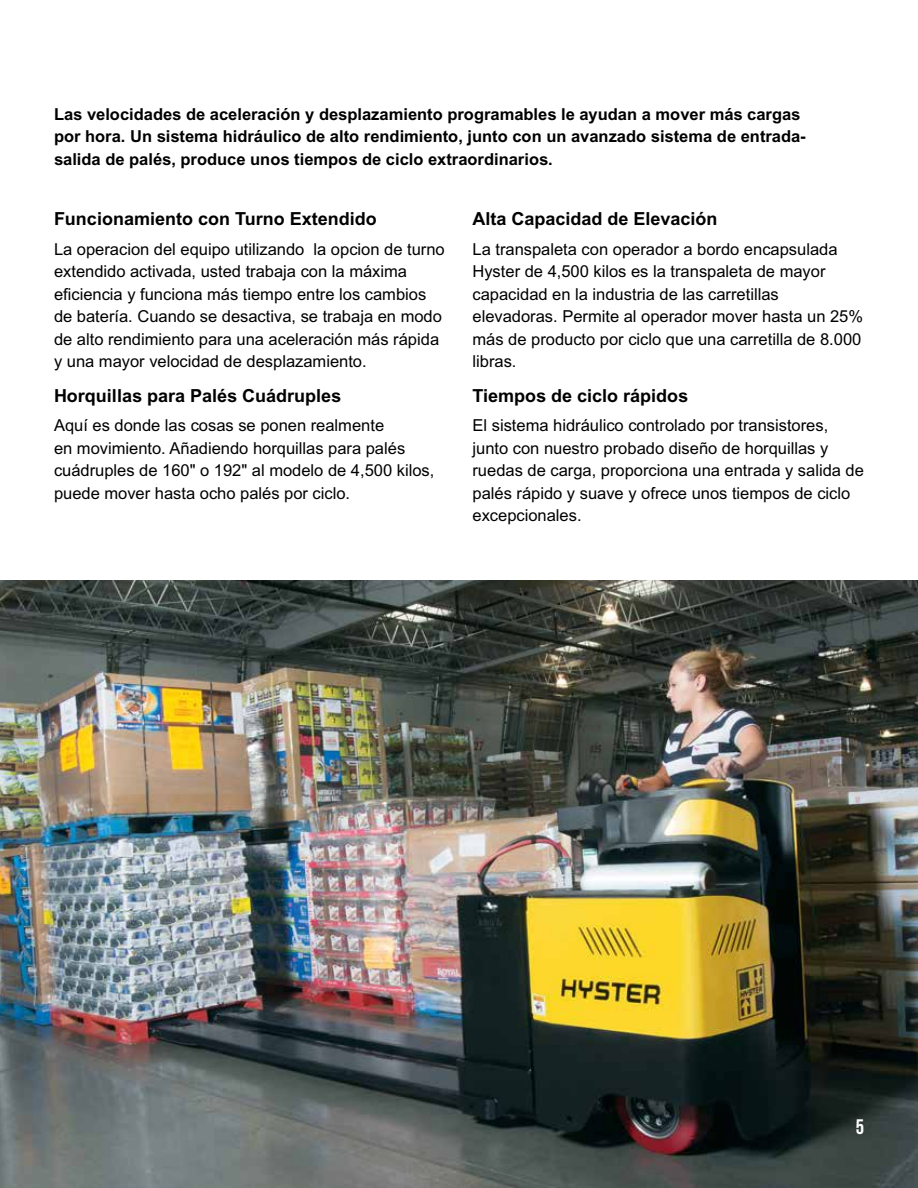
<style>
.page{position:relative;width:918px;height:1188px;background:#fff}
.page>*{position:absolute;margin:0;border:0;box-sizing:border-box;transform-origin:0 0}
.t1{font:21px "Bebas Neue";color:#fff}
.t2{font:700 18px "Arial MT Std";color:#000}
.t3{font:16.5px/22.5px "Arial MT Std";color:#000}
.t4{font:700 16.5px/22.5px "Arial MT Std";color:#000}
</style>
<div class="page">
<img style="left:0;top:580px;width:918px;height:608px">
<p class="t4" style="left:54px;top:103px;width:753px">Las velocidades de aceleración y desplazamiento programables le ayudan a mover más cargas por hora. Un sistema hidráulico de alto rendimiento, junto con un avanzado sistema de entrada&shy;salida de palés, produce unos tiempos de ciclo extraordinarios.</p>
<p class="t2" style="left:54px;top:208px;width:324px">Funcionamiento con Turno Extendido</p>
<p class="t3" style="left:54px;top:237px;width:392px">La operacion del equipo utilizando la opcion de turno extendido activada, usted trabaja con la máxima eficiencia y funciona más tiempo entre los cambios de batería. Cuando se desactiva, se trabaja en modo de alto rendimiento para una aceleración más rápida y una mayor velocidad de desplazamiento.</p>
<p class="t2" style="left:54px;top:385px;width:289px">Horquillas para Palés Cuádruples</p>
<p class="t3" style="left:54px;top:414px;width:382px">Aquí es donde las cosas se ponen realmente<br>en movimiento. Añadiendo horquillas para palés cuádruples de 160" o 192" al modelo de 4,500 kilos, puede mover hasta ocho palés por ciclo.</p>
<p class="t2" style="left:472px;top:208px;width:247px">Alta Capacidad de Elevación</p>
<p class="t3" style="left:472px;top:237px;width:392px">La transpaleta con operador a bordo encapsulada Hyster de 4,500 kilos es la transpaleta de mayor capacidad en la industria de las carretillas elevadoras. Permite al operador mover hasta un 25% más de producto por ciclo que una carretilla de 8.000 libras.</p>
<p class="t2" style="left:472px;top:385px;width:217px">Tiempos de ciclo rápidos</p>
<p class="t3" style="left:472px;top:414px;width:393px">El sistema hidráulico controlado por transistores, junto con nuestro probado diseño de horquillas y ruedas de carga, proporciona una entrada y salida de palés rápido y suave y ofrece unos tiempos de ciclo excepcionales.</p>
<p class="t1" style="left:856px;top:1115px;width:10px">5</p>
</div>
